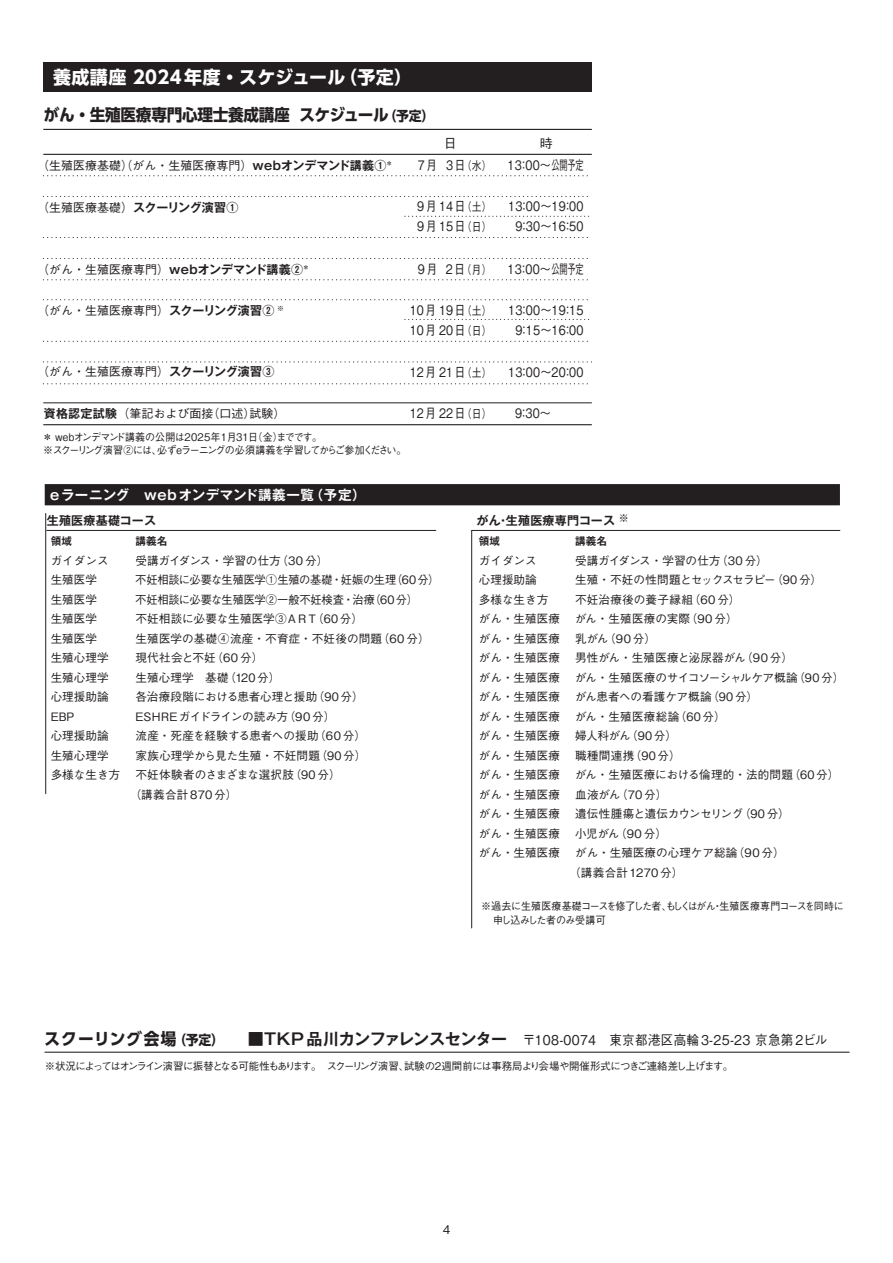
<style>
.page{position:relative;width:893px;height:1263px;background:#fff}
.page>*{position:absolute;margin:0;border:0;box-sizing:border-box;transform-origin:0 0}
.t1{font:700 18px "UD Shin Go Pr 6 N";letter-spacing:.02em;color:#fff}
.t2{font:700 16.5px "UD Shin Go Pr 6 N";letter-spacing:-.02em;color:#231f20;scale:.95 1}
.t3{font:500 13.5px "Gothic BBB Pro";letter-spacing:.025em;color:#231f20;scale:.93 1}
.t4{font:700 13.5px "Gothic MB101 Pro De";letter-spacing:.045em;color:#fff}
.t5{font:500 13.05px/20.2px "Gothic BBB Pro";letter-spacing:.025em;color:#231f20;text-align:center;scale:.86 1}
.t6{font:500 13.05px/20.2px "Gothic BBB Pro";letter-spacing:.065em;color:#231f20;scale:.86 1}
.t7{font:500 13.05px/20.2px "Gothic BBB Pro";letter-spacing:.125em;color:#231f20;scale:.86 1}
.t8{font:500 12px "Gothic BBB Pro";color:#231f20}
.t9{font:700 12px "Gothic MB101 Pro De";letter-spacing:.01em;color:#231f20}
.t10{font:700 12px "Gothic MB101 Pro De";letter-spacing:-.03em;color:#231f20}
.t11{font:500 11.55px/19.5px "Gothic BBB Pro";color:#231f20}
.t12{font:500 11.55px "Gothic BBB Pro";letter-spacing:-.025em;color:#231f20}
.t13{font:500 11.55px "Gothic BBB Pro";letter-spacing:.02em;color:#231f20}
.t14{font:500 11.55px "Gothic BBB Pro";letter-spacing:.025em;color:#231f20}
.t15{font:500 11.55px "Gothic BBB Pro";letter-spacing:-.02em;color:#231f20}
.t16{font:500 11.55px "Gothic BBB Pro";letter-spacing:-.045em;color:#231f20}
.t17{font:500 11.55px "Gothic BBB Pro";letter-spacing:.03em;color:#231f20}
.t18{font:500 10.5px/13.5px "Gothic BBB Pro";letter-spacing:-.065em;color:#231f20;scale:.95 1}
.t19{font:500 10.5px "Gothic BBB Pro";letter-spacing:-.065em;color:#231f20}
.t20{font:500 10.5px/13.5px "Gothic BBB Pro";letter-spacing:-.045em;color:#231f20;scale:.95 1}
.t21{font:700 10.5px "Gothic MB101 Pro De";letter-spacing:.025em;color:#231f20}
.s1{font-size:13.5px}
.s2{font-family:"Gothic MB101 Pro De";font-weight:700}
.s3{font-family:"Gothic BBB Pro";font-weight:500}
.s4{font-size:11.55px}
.s5{font-family:"UD Shin Go Pr 6 N";font-weight:700;font-size:16.5px}
.s6{font-family:"UD Shin Go Pr 6 N";font-weight:700}
.s7{font-family:"Gothic MB101 Pro De";font-weight:700;font-size:16.05px}
</style>
<div class="page">
<svg style="left:43px;top:362px;width:549px;height:1px"></svg>
<div style="left:45px;top:484px;width:795px;height:21px;background:#231f20"></div>
<div style="left:43px;top:62px;width:549px;height:30px;background:#231f20"></div>
<hr style="left:43px;top:129px;width:549px;height:1px;background:#231f20">
<hr style="left:43px;top:424px;width:549px;height:1px;background:#231f20">
<hr style="left:43px;top:154px;width:549px;height:1px;background:#231f20">
<svg style="left:43px;top:175px;width:545px;height:1px"></svg>
<svg style="left:43px;top:196px;width:545px;height:1px"></svg>
<svg style="left:405px;top:216px;width:185px;height:1px"></svg>
<svg style="left:43px;top:237px;width:545px;height:1px"></svg>
<svg style="left:43px;top:258px;width:545px;height:1px"></svg>
<svg style="left:43px;top:299px;width:545px;height:1px"></svg>
<svg style="left:43px;top:341px;width:545px;height:1px"></svg>
<svg style="left:405px;top:319px;width:185px;height:1px"></svg>
<svg style="left:43px;top:383px;width:545px;height:1px"></svg>
<hr style="left:43px;top:402px;width:549px;height:1px;background:#231f20">
<hr style="left:47px;top:530px;width:389px;height:1px;background:#231f20">
<hr style="left:45px;top:513px;width:1px;height:281px;background:#231f20">
<hr style="left:471px;top:530px;width:1px;height:398px;background:#231f20">
<hr style="left:472px;top:530px;width:368px;height:1px;background:#231f20">
<hr style="left:45px;top:1052px;width:804px;height:1px;background:#231f20">
<svg style="left:43px;top:279px;width:545px;height:1px"></svg>
<h1 class="t1" style="left:53px;top:62px;width:361px">養成講座 2024年度・スケジュール（予定）</h1>
<h2 class="t2" style="left:44px;top:101px;width:412px">がん・生殖医療専門心理士養成講座 スケジュール<span class="s1">（予定）</span></h2>
<p class="t8" style="left:37px;top:156px;width:357px">（生殖医療基礎）（がん・生殖医療専門）<span class="s2">webオンデマンド講義①</span><sup>＊</sup></p>
<p class="t10" style="left:37px;top:197px;width:203px"><span class="s3">（生殖医療基礎）</span>スクーリング演習①</p>
<p class="t9" style="left:37px;top:259px;width:274px"><span class="s3">（がん・生殖医療専門）</span>webオンデマンド講義②<sup>＊</sup></p>
<p class="t8" style="left:37px;top:301px;width:248px">（がん・生殖医療専門）<span class="s2">スクーリング演習②</span> <sup>※</sup></p>
<p class="t8" style="left:37px;top:362px;width:239px">（がん・生殖医療専門）<span class="s2">スクーリング演習③</span></p>
<p class="t8" style="left:44px;top:404px;width:243px"><span class="s2">資格認定試験</span>（筆記および面接（口述）試験）</p>
<p class="t18" style="left:43px;top:429px;width:384px">＊ webオンデマンド講義の公開は2025年1月31日（金）までです。<br>※スクーリング演習②には、必ずeラーニングの必須講義を学習してからご参加ください。</p>
<p class="t5" style="left:418px;top:153px;width:87px">7月 3日<span class="s4">（水）</span></p>
<p class="t7" style="left:417px;top:194px;width:88px">9月 14日<span class="s4">（土）<br></span>9月 15日<span class="s4">（日）</span></p>
<p class="t5" style="left:418px;top:257px;width:87px">9月 2日<span class="s4">（月）</span></p>
<p class="t6" style="left:410px;top:298px;width:97px">10月 19日<span class="s4">（土）<br></span>10月 20日<span class="s4">（日）</span></p>
<p class="t5" style="left:410px;top:361px;width:97px">12月 21日<span class="s4">（土）</span></p>
<p class="t5" style="left:410px;top:401px;width:97px">12月 22日<span class="s4">（日）</span></p>
<p class="t4" style="left:50px;top:484px;width:317px">eラーニング　webオンデマンド講義一覧（予定）</p>
<p class="t5" style="left:508px;top:153px;width:90px">13：00～公開予定</p>
<p class="t5" style="left:508px;top:194px;width:89px">13：00～19：00<br>9：30～16：50</p>
<p class="t5" style="left:508px;top:257px;width:90px">13：00～公開予定</p>
<p class="t5" style="left:508px;top:299px;width:89px;line-height:19.5px">13：00～19：15<br>9：15～16：00</p>
<p class="t5" style="left:508px;top:361px;width:89px">13：00～20：00</p>
<p class="t5" style="left:515px;top:401px;width:83px">9：30～　　　</p>
<p class="t9" style="left:47px;top:510px;width:111px">生殖医療基礎コース</p>
<p class="t9" style="left:476px;top:510px;width:154px">がん・生殖医療専門コース <sup>※</sup></p>
<p class="t21" style="left:51px;top:533px;width:23px">領域</p>
<p class="t11" style="left:51px;top:549px;width:71px">ガイダンス生殖医学<br>生殖医学<br>生殖医学<br>生殖医学<br>生殖心理学生殖心理学心理援助論<br>EBP<br>心理援助論生殖心理学多様な生き方</p>
<p class="t21" style="left:135px;top:533px;width:34px">講義名</p>
<p class="t11" style="left:135px;top:549px;width:194px">受講ガイダンス・学習の仕方（30 分）</p>
<p class="t15" style="left:135px;top:571px;width:306px">不妊相談に必要な生殖医学①生殖の基礎・妊娠の生理（60分）</p>
<p class="t11" style="left:135px;top:588px;width:284px">不妊相談に必要な生殖医学②一般不妊検査・治療（60分）</p>
<p class="t11" style="left:135px;top:608px;width:229px">不妊相談に必要な生殖医学③ＡＲＴ（60 分）</p>
<p class="t13" style="left:135px;top:629px;width:296px">生殖医学の基礎④流産・不育症・不妊後の問題（60分）</p>
<p class="t13" style="left:135px;top:649px;width:129px">現代社会と不妊（60分）</p>
<p class="t11" style="left:135px;top:666px;width:146px">生殖心理学　基礎（120分）</p>
<p class="t11" style="left:135px;top:686px;width:230px">各治療段階における患者心理と援助（90 分）</p>
<p class="t11" style="left:135px;top:705px;width:201px">ESHREガイドラインの読み方（90 分）</p>
<p class="t11" style="left:135px;top:725px;width:232px">流産・死産を経験する患者への援助（60 分）</p>
<p class="t11" style="left:135px;top:744px;width:232px">家族心理学から見た生殖・不妊問題（90分）</p>
<p class="t11" style="left:135px;top:764px;width:207px">不妊体験者のさまざまな選択肢（90分）</p>
<p class="t14" style="left:130px;top:785px;width:109px">（講義合計870分）</p>
<p class="t21" style="left:479px;top:533px;width:23px">領域</p>
<p class="t11" style="left:479px;top:549px;width:83px">ガイダンス<br>心理援助論<br>多様な生き方がん・生殖医療がん・生殖医療がん・生殖医療がん・生殖医療がん・生殖医療がん・生殖医療がん・生殖医療がん・生殖医療がん・生殖医療がん・生殖医療がん・生殖医療がん・生殖医療がん・生殖医療</p>
<p class="t21" style="left:575px;top:533px;width:34px">講義名</p>
<p class="t11" style="left:575px;top:549px;width:194px">受講ガイダンス・学習の仕方（30 分）</p>
<p class="t16" style="left:575px;top:571px;width:249px">生殖・不妊の性問題とセックスセラピー（90 分）</p>
<p class="t11" style="left:575px;top:588px;width:167px">不妊治療後の養子縁組（60分）</p>
<p class="t11" style="left:575px;top:608px;width:164px">がん・生殖医療の実際（90分）</p>
<p class="t11" style="left:575px;top:627px;width:82px">乳がん（90 分）</p>
<p class="t11" style="left:575px;top:647px;width:219px">男性がん・生殖医療と泌尿器がん（90 分）</p>
<p class="t12" style="left:575px;top:668px;width:271px">がん・生殖医療のサイコソーシャルケア概論（90 分）</p>
<p class="t11" style="left:575px;top:686px;width:185px">がん患者への看護ケア概論（90 分）</p>
<p class="t14" style="left:575px;top:707px;width:152px">がん・生殖医療総論（60分）</p>
<p class="t11" style="left:575px;top:725px;width:104px">婦人科がん（90 分）</p>
<p class="t17" style="left:575px;top:746px;width:107px">職種間連携（90分）</p>
<p class="t11" style="left:575px;top:764px;width:266px">がん・生殖医療における倫理的・法的問題（60分）</p>
<p class="t11" style="left:575px;top:783px;width:94px">血液がん（70 分）</p>
<p class="t12" style="left:575px;top:805px;width:216px">遺伝性腫瘍と遺伝カウンセリング（90 分）</p>
<p class="t11" style="left:575px;top:822px;width:93px">小児がん（90 分）</p>
<p class="t11" style="left:575px;top:842px;width:211px">がん・生殖医療の心理ケア総論（90 分）</p>
<p class="t14" style="left:569px;top:863px;width:116px">（講義合計1270分）</p>
<p class="t20" style="left:493px;top:898px;width:371px;text-indent:-22px">　※過去に生殖医療基礎コースを修了した者、もしくはがん・生殖医療専門コースを同時に申し込みした者のみ受講可</p>
<p class="t3" style="left:45px;top:1029px;width:843px"><span class="s5">スクーリング会場</span><span class="s6">（予定）　　</span> <span class="s7">■TKP品川カンファレンスセンター　</span>〒108-0074　東京都港区高輪3-25-23 京急第2ビル</p>
<p class="t19" style="left:45px;top:1057px;width:690px">※状況によってはオンライン演習に振替となる可能性もあります。　スクーリング演習、試験の2週間前には事務局より会場や開催形式につきご連絡差し上げます。</p>
<p class="t8" style="left:443px;top:1219px;width:9px">4</p>
</div>
